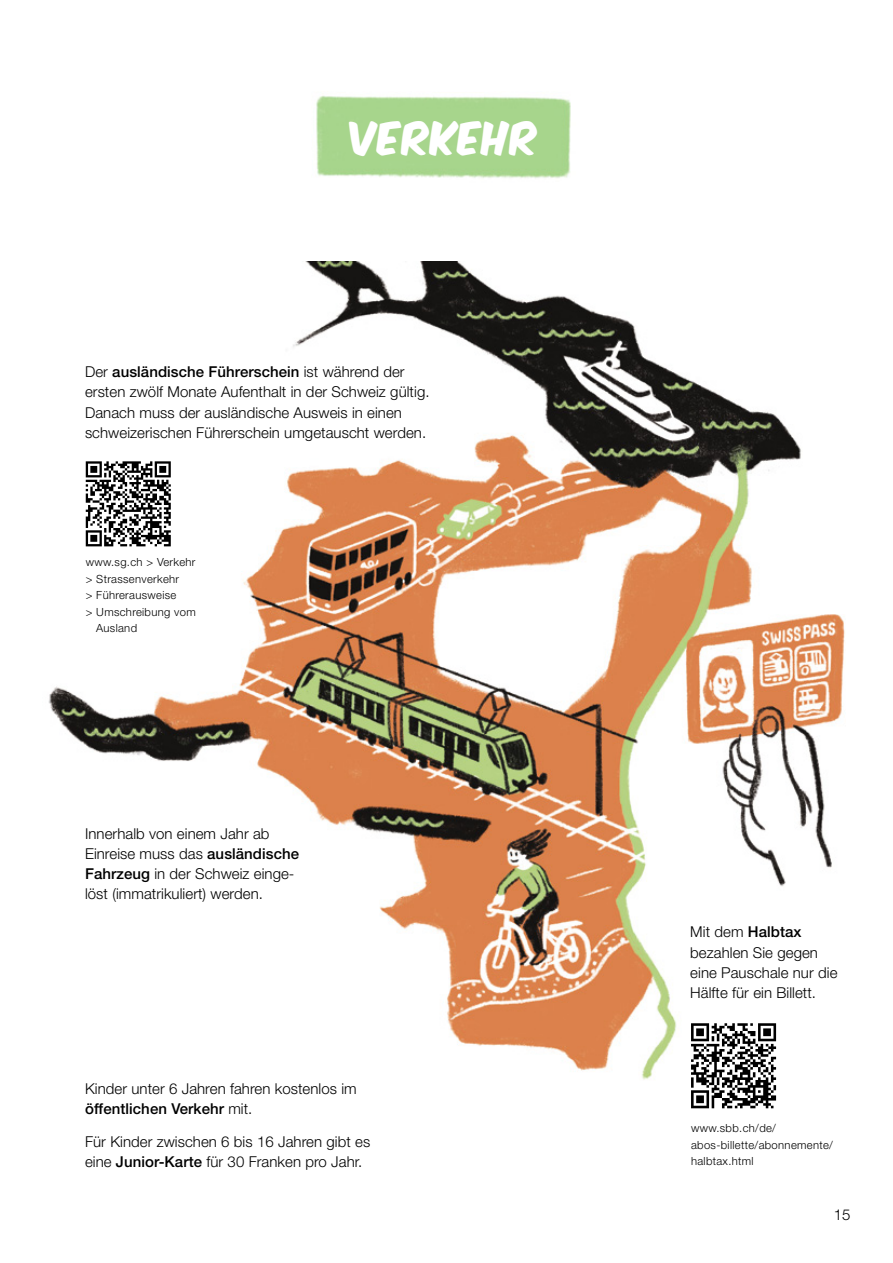
<style>
.page{position:relative;width:893px;height:1263px;background:#fff}
.page>*{position:absolute;margin:0;border:0;box-sizing:border-box;transform-origin:0 0}
.t1{font:39px "Komika Axis";letter-spacing:.03em;color:#fff}
.t2{font:300 15px/20.2px "Helvetica Neue LT Std";letter-spacing:.005em;color:#000}
.t3{font:300 11.25px/16.5px "Helvetica Neue LT Std";letter-spacing:.03em;color:#000}
.s1{font-weight:500}
</style>
<div class="page">
<img style="left:48px;top:262px;width:797px;height:824px">
<img style="left:316px;top:95px;width:255px;height:83px">
<svg style="left:86px;top:461px;width:85px;height:85px"></svg>
<svg style="left:691px;top:1023px;width:85px;height:85px"></svg>
<h1 class="t1" style="left:350px;top:118px;width:190px">VERKEHR</h1>
<p class="t2" style="left:85px;top:361px;width:346px">Der <span class="s1">ausländische Führerschein</span> ist während der ersten zwölf Monate Aufenthalt in der Schweiz gültig.<br>Danach muss der ausländische Ausweis in einen schweizerischen Führerschein umgetauscht werden.</p>
<p class="t3" style="left:86px;top:554px;width:111px">www.sg.ch &gt; Verkehr</p>
<p class="t3" style="left:86px;top:570px;width:95px">&gt; Strassenverkehr</p>
<p class="t3" style="left:86px;top:587px;width:92px">&gt; Führerausweise</p>
<p class="t3" style="left:86px;top:603px;width:112px">&gt; Umschreibung vom</p>
<p class="t3" style="left:96px;top:620px;width:42px">Ausland</p>
<p class="t2" style="left:85px;top:823px;width:216px">Innerhalb von einem Jahr ab<br>Einreise muss das <span class="s1">ausländische<br>Fahrzeug</span> in der Schweiz einge&shy;löst (immatrikuliert) werden.</p>
<p class="t2" style="left:85px;top:1078px;width:273px">Kinder unter 6 Jahren fahren kostenlos im <span class="s1">öffentlichen Verkehr</span> mit.</p>
<p class="t2" style="left:85px;top:1131px;width:287px">Für Kinder zwischen 6 bis 16 Jahren gibt es eine <span class="s1">Junior-Karte</span> für 30 Franken pro Jahr.</p>
<p class="t2" style="left:690px;top:922px;width:149px">Mit dem <span class="s1">Halbtax </span>bezahlen Sie gegen eine Pauschale nur die<br>Hälfte für ein Billett.</p>
<p class="t3" style="left:691px;top:1120px;width:143px">www.sbb.ch/de/ abos-billette/abonnemente/ halbtax.html</p>
<p class="t2" style="left:834px;top:1204px;width:18px">15</p>
</div>
